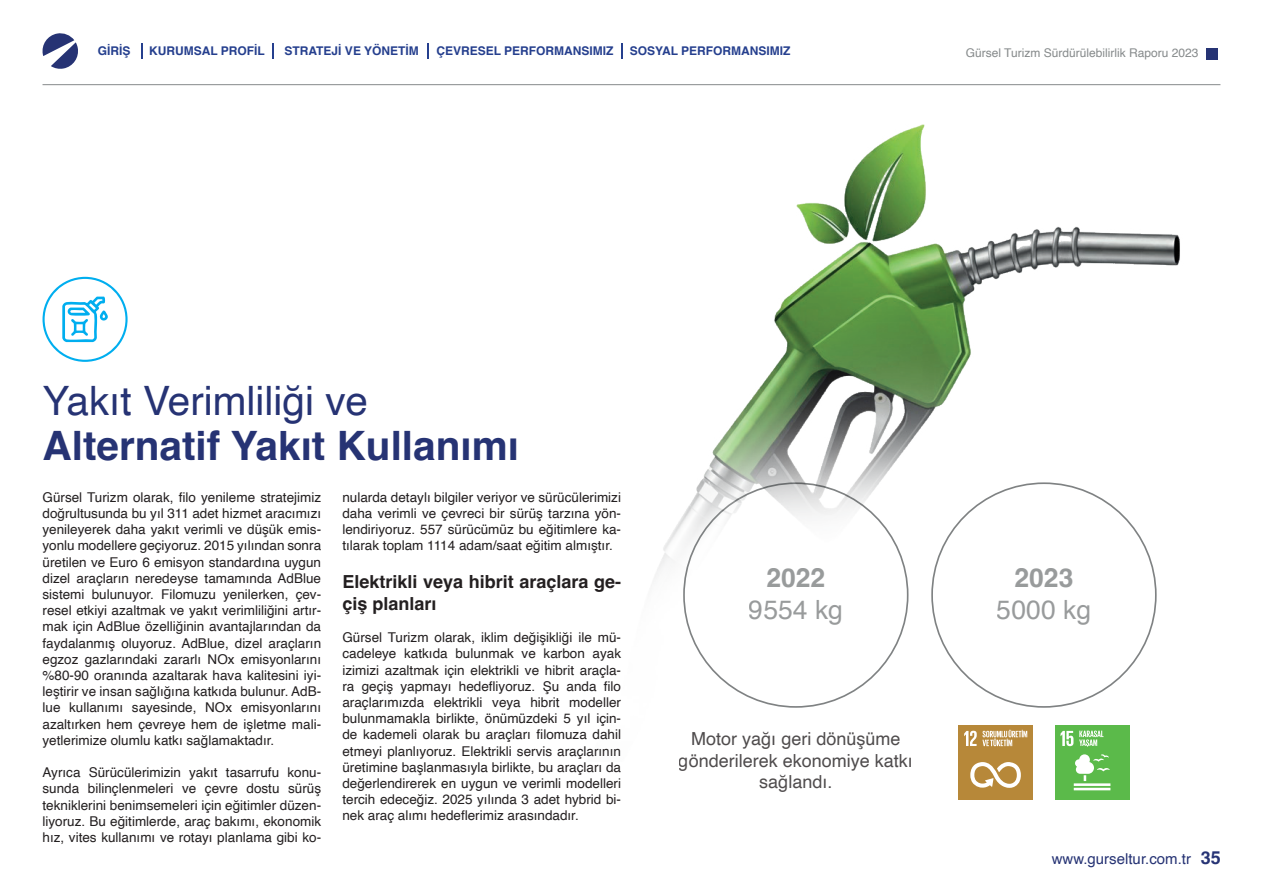
<style>
.page{position:relative;width:1263px;height:893px;background:#fff}
.page>*{position:absolute;margin:0;border:0;box-sizing:border-box;transform-origin:0 0}
.t1{font:700 40.5px "Helvetica";color:#263374}
.t2{font:40.5px "Helvetica";color:#263374}
.t3{font:26.55px "Helvetica";color:#7f8283}
.t4{font:700 26.55px "Helvetica";color:#7f8283}
.t5{font:18px/21.6px "Helvetica";color:#231f20;text-align:center}
.t6{font:700 18px/21.6px "Helvetica";color:#231f20}
.t7{font:15px "Helvetica";color:#263374}
.t8{font:13.5px/16.2px "Helvetica";color:#231f20;text-align:justify}
.t9{font:700 12px "Helvetica";color:#253f8e}
.t10{font:12px "Helvetica";color:#868a8b}
.s1{font-weight:700;font-size:18px}
</style>
<div class="page">
<svg style="left:42px;top:33px;width:36px;height:36px"></svg>
<hr style="left:43px;top:84px;width:1177px;height:1px;background:#868a8b">
<svg style="left:141px;top:43px;width:2px;height:16px"></svg>
<svg style="left:273px;top:43px;width:1px;height:16px"></svg>
<svg style="left:427px;top:43px;width:2px;height:16px"></svg>
<div style="left:958px;top:725px;width:75px;height:74px;background:#b78839"></div>
<svg style="left:970px;top:762px;width:51px;height:26px"></svg>
<div style="left:1054px;top:725px;width:75px;height:74px;background:#5bba4a"></div>
<hr style="left:1074px;top:783px;width:36px;height:3px;background:#fff">
<hr style="left:1074px;top:788px;width:36px;height:2px;background:#fff">
<svg style="left:1075px;top:762px;width:34px;height:19px"></svg>
<svg style="left:43px;top:277px;width:85px;height:85px"></svg>
<img style="left:493px;top:43px;width:728px;height:719px">
<p class="t9" style="left:98px;top:44px;width:34px">GİRİŞ</p>
<p class="t9" style="left:149px;top:44px;width:117px">KURUMSAL PROFİL</p>
<p class="t9" style="left:284px;top:44px;width:136px">STRATEJİ VE YÖNETİM</p>
<p class="t9" style="left:436px;top:44px;width:179px">ÇEVRESEL PERFORMANSIMIZ</p>
<p class="t9" style="left:630px;top:44px;width:162px">SOSYAL PERFORMANSIMIZ</p>
<p class="t10" style="left:966px;top:43px;width:234px">Gürsel Turizm Sürdürülebilirlik Raporu 2023</p>
<h1 class="t2" style="left:43px;top:370px;width:327px">Yakıt Verimliliği ve</h1>
<h1 class="t1" style="left:43px;top:421px;width:478px">Alternatif Yakıt Kullanımı</h1>
<p class="t8" style="left:43px;top:489px;width:280px">Gürsel Turizm olarak, filo yenileme stratejimiz doğrultusunda bu yıl 311 adet hizmet aracımızı yenileyerek daha yakıt verimli ve düşük emis&shy;yonlu modellere geçiyoruz. 2015 yılından sonra üretilen ve Euro 6 emisyon standardına uygun dizel araçların neredeyse tamamında AdBlue sistemi bulunuyor. Filomuzu yenilerken, çev&shy;resel etkiyi azaltmak ve yakıt verimliliğini artır&shy;mak için AdBlue özelliğinin avantajlarından da faydalanmış oluyoruz. AdBlue, dizel araçların egzoz gazlarındaki zararlı NOx emisyonlarını %80-90 oranında azaltarak hava kalitesini iyi&shy;leştirir ve insan sağlığına katkıda bulunur. AdB&shy;lue kullanımı sayesinde, NOx emisyonlarını azaltırken hem çevreye hem de işletme mali&shy;yetlerimize olumlu katkı sağlamaktadır.</p>
<p class="t8" style="left:43px;top:765px;width:280px">Ayrıca Sürücülerimizin yakıt tasarrufu konu&shy;sunda bilinçlenmeleri ve çevre dostu sürüş tekniklerini benimsemeleri için eğitimler düzen&shy;liyoruz. Bu eğitimlerde, araç bakımı, ekonomik hız, vites kullanımı ve rotayı planlama gibi ko-</p>
<p class="t8" style="left:342px;top:489px;width:280px">nularda detaylı bilgiler veriyor ve sürücülerimizi daha verimli ve çevreci bir sürüş tarzına yön&shy;lendiriyoruz. 557 sürücümüz bu eğitimlere ka&shy;tılarak toplam 1114 adam/saat eğitim almıştır.</p>
<h3 class="t6" style="left:342px;top:573px;width:280px">Elektrikli veya hibrit araçlara ge&shy;çiş planları</h3>
<p class="t8" style="left:342px;top:630px;width:280px">Gürsel Turizm olarak, iklim değişikliği ile mü&shy;cadeleye katkıda bulunmak ve karbon ayak izimizi azaltmak için elektrikli ve hibrit araçla&shy;ra geçiş yapmayı hedefliyoruz. Şu anda filo araçlarımızda elektrikli veya hibrit modeller bulunmamakla birlikte, önümüzdeki 5 yıl için&shy;de kademeli olarak bu araçları filomuza dahil etmeyi planlıyoruz. Elektrikli servis araçlarının üretimine başlanmasıyla birlikte, bu araçları da değerlendirerek en uygun ve verimli modelleri tercih edeceğiz. 2025 yılında 3 adet hybrid bi&shy;nek araç alımı hedeflerimiz arasındadır.</p>
<h2 class="t4" style="left:766px;top:561px;width:60px">2022</h2>
<h2 class="t3" style="left:749px;top:589px;width:96px">9554 kg</h2>
<h3 class="t5" style="left:679px;top:728px;width:236px">Motor yağı geri dönüşüme gönderilerek ekonomiye katkı sağlandı.</h3>
<h2 class="t4" style="left:1014px;top:561px;width:60px">2023</h2>
<h2 class="t3" style="left:997px;top:589px;width:96px">5000 kg</h2>
<p class="t7" style="left:1052px;top:847px;width:171px">www.gurseltur.com.tr <span class="s1">35</span></p>
</div>
